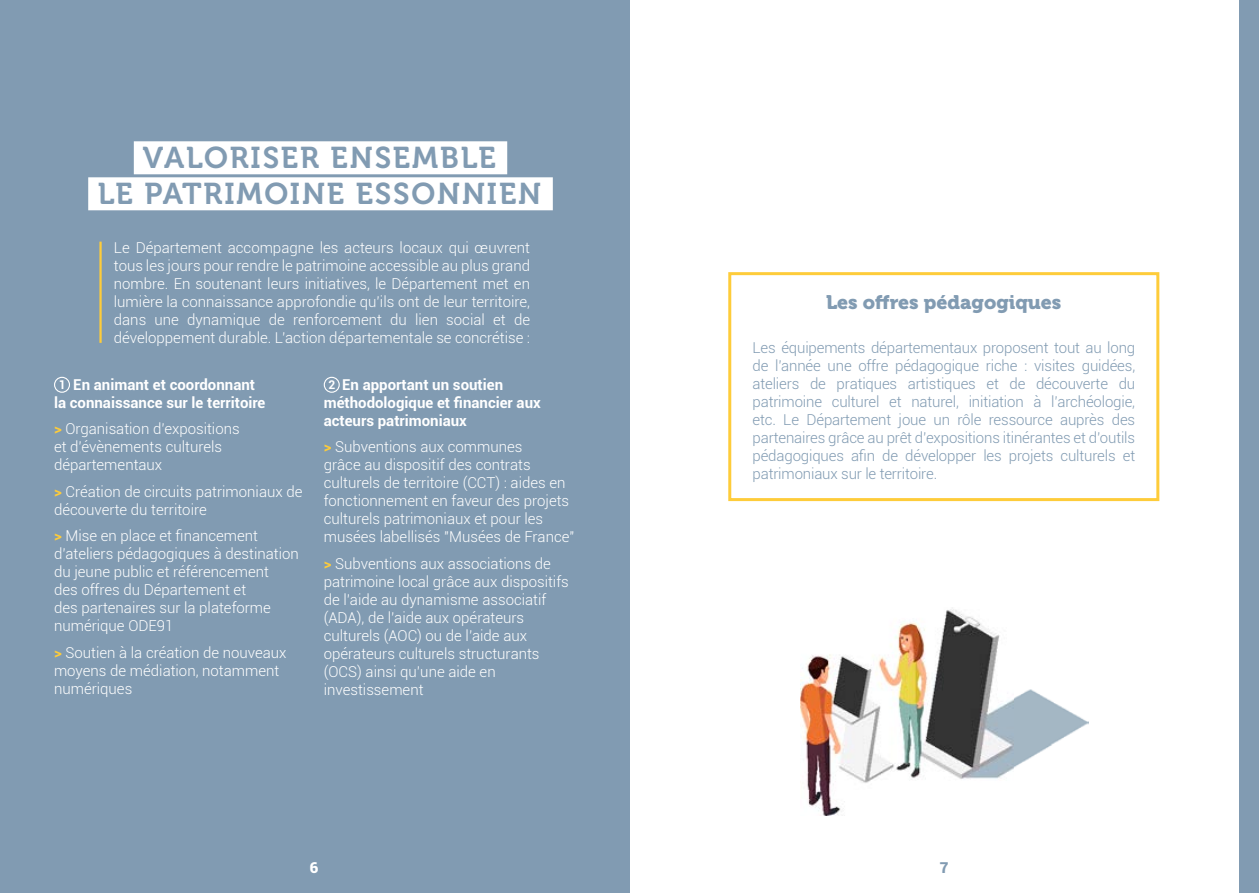
<style>
.page{position:relative;width:1259px;height:893px;background:#fff}
.page>*{position:absolute;margin:0;border:0;box-sizing:border-box;transform-origin:0 0}
.t1{font:30px/36px "Museo 700";letter-spacing:.06em;color:#819bb2;text-align:center}
.t2{font:19.5px "Museo 900";color:#819bb2}
.t3{font:300 15px/18px "Roboto";color:#fff}
.t4{font:300 15px/18px "Roboto";letter-spacing:-.01em;color:#819bb2;text-align:justify}
.t5{font:700 15px/18px "Roboto";color:#fff;text-align:center}
.t6{font:900 15px "Roboto";color:#819bb2}
.t7{font:900 15px "Roboto";color:#fff}
.s1{font-size:12px}
.s2{font-weight:700;color:#fecc3a}
</style>
<div class="page">
<div style="left:0;top:0;width:629px;height:893px;background:#819bb2"></div>
<div style="left:1239px;top:0;width:20px;height:893px;background:#819bb2"></div>
<div style="left:54px;top:377px;width:16px;height:16px;border:1px solid #fff;border-radius:50%"></div>
<div style="left:324px;top:377px;width:16px;height:16px;border:1px solid #fff;border-radius:50%"></div>
<div style="left:728px;top:272px;width:431px;height:229px;border:3px solid #fecc3a"></div>
<div style="left:134px;top:141px;width:373px;height:33px;background:#fff"></div>
<div style="left:88px;top:177px;width:465px;height:33px;background:#fff"></div>
<hr style="left:99px;top:242px;width:3px;height:101px;background:#fecc3a">
<img style="left:800px;top:609px;width:214px;height:206px">
<img style="left:1014px;top:689px;width:74px;height:79px">
<h1 class="t1" style="left:98px;top:140px;width:445px">VALORISER ENSEMBLE<br>LE PATRIMOINE ESSONNIEN</h1>
<p class="t3" style="left:114px;top:238px;width:418px;text-align:justify">Le Département accompagne les acteurs locaux qui œuvrent tous les jours pour rendre le patrimoine accessible au plus grand nombre. En soutenant leurs initiatives, le Département met en lumière la connaissance approfondie qu’ils ont de leur territoire, dans une dynamique de renforcement du lien social et de développement durable. L’action départementale se concrétise :</p>
<p class="t5" style="left:54px;top:375px;width:213px"><span class="s1">1</span> En animant et coordonnant la connaissance sur le territoire</p>
<p class="t3" style="left:54px;top:419px;width:187px"><span class="s2">&gt;</span> Organisation d’expositions et d’évènements culturels départementaux</p>
<p class="t3" style="left:54px;top:482px;width:250px"><span class="s2">&gt;</span> Création de circuits patrimoniaux de découverte du territoire</p>
<p class="t3" style="left:54px;top:526px;width:246px"><span class="s2">&gt;</span> Mise en place et financement d’ateliers pédagogiques à destination du jeune public et référencement<br>des offres du Département et<br>des partenaires sur la plateforme numérique ODE91</p>
<p class="t3" style="left:54px;top:643px;width:234px"><span class="s2">&gt;</span> Soutien à la création de nouveaux moyens de médiation, notamment numériques</p>
<p class="t5" style="left:324px;top:375px;width:219px;text-align:left;text-indent:5px"><span class="s1">2</span> En apportant un soutien méthodologique et financier aux acteurs patrimoniaux</p>
<p class="t3" style="left:324px;top:437px;width:252px"><span class="s2">&gt;</span> Subventions aux communes<br>grâce au dispositif des contrats culturels de territoire (CCT) : aides en fonctionnement en faveur des projets culturels patrimoniaux et pour les musées labellisés "Musées de France"</p>
<p class="t3" style="left:324px;top:554px;width:247px"><span class="s2">&gt;</span> Subventions aux associations de patrimoine local grâce aux dispositifs de l’aide au dynamisme associatif (ADA), de l’aide aux opérateurs culturels (AOC) ou de l’aide aux opérateurs culturels structurants (OCS) ainsi qu’une aide en investissement</p>
<p class="t7" style="left:310px;top:857px;width:10px">6</p>
<h2 class="t2" style="left:826px;top:291px;width:237px">Les offres pédagogiques</h2>
<p class="t4" style="left:752px;top:338px;width:384px">Les équipements départementaux proposent tout au long de l’année une offre pédagogique riche : visites guidées, ateliers de pratiques artistiques et de découverte du patrimoine culturel et naturel, initiation à l’archéologie, etc. Le Département joue un rôle ressource auprès des partenaires grâce au prêt d’expositions itinérantes et d’outils pédagogiques afin de développer les projets culturels et patrimoniaux sur le territoire.</p>
<p class="t6" style="left:940px;top:857px;width:10px">7</p>
</div>
